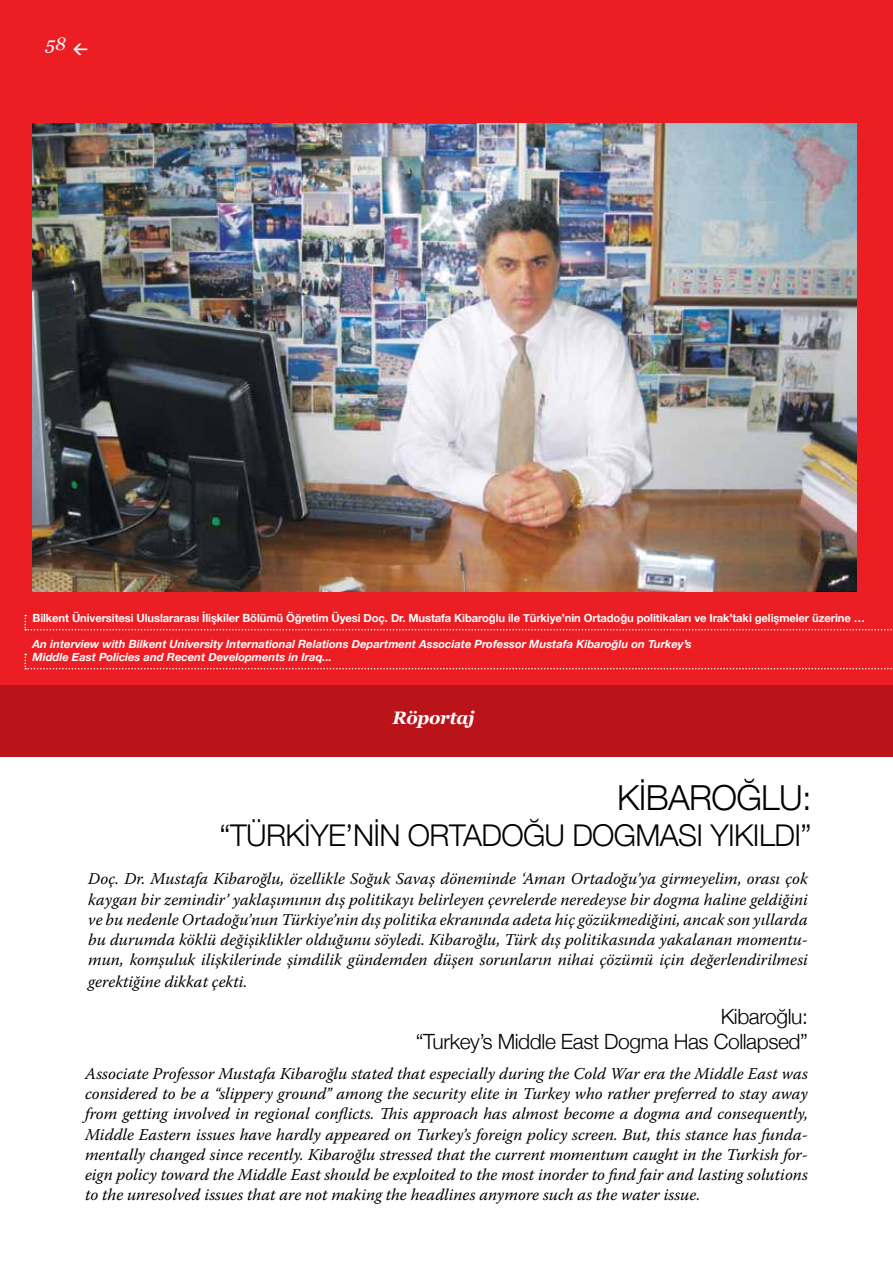
<style>
.page{position:relative;width:893px;height:1276px;background:#fff}
.page>*{position:absolute;margin:0;border:0;box-sizing:border-box;transform-origin:0 0}
.t1{font:300 34.5px "Helvetica Neue";letter-spacing:-.02em;color:#000}
.t2{font:300 30px "Helvetica Neue";letter-spacing:-.02em;color:#000}
.t3{font:300 21px/25.2px "Helvetica Neue";letter-spacing:-.02em;color:#000;text-align:right}
.t4{font:italic 700 18px "Georgia Pro";letter-spacing:-.02em;color:#fff}
.t5{font:italic 18px "Georgia Pro";color:#fff}
.t6{font:italic 16.5px/20.2px "Warnock Pro";color:#000;text-align:justify}
.t7{font:15px "DIN Bold";color:#fff}
.t8{font:italic 700 11.25px/13.5px "Helvetica Neue";color:#fff}
.t9{font:700 11.25px "Helvetica Neue";letter-spacing:-.01em;color:#fff}
</style>
<div class="page">
<div style="left:0;top:0;width:893px;height:687px;background:#ed1d24"></div>
<div style="left:0;top:685px;width:893px;height:72px;background:#ba141a"></div>
<img style="left:33px;top:124px;width:824px;height:467px">
<svg style="left:24px;top:654px;width:868px;height:15px"></svg>
<svg style="left:24px;top:615px;width:868px;height:15px"></svg>
<p class="t5" style="left:45px;top:34px;width:22px">58</p>
<p class="t7" style="left:88px;top:60px;width:17px;rotate:-180deg">&gt;</p>
<p class="t9" style="left:33px;top:611px;width:834px">Bilkent Üniversitesi Uluslararası İlişkiler Bölümü Öğretim Üyesi Doç. Dr. Mustafa Kibaroğlu ile Türkiye’nin Ortadoğu politikaları ve Irak’taki gelişmeler üzerine …</p>
<p class="t8" style="left:33px;top:637px;width:661px">An interview with Bilkent University International Relations Department Associate Professor Mustafa Kibaroğlu on Turkey’s<br>Middle East Policies and Recent Developments in Iraq...</p>
<p class="t4" style="left:392px;top:707px;width:84px">Röportaj</p>
<h1 class="t1" style="left:617px;top:777px;width:196px">KİBAROĞLU:</h1>
<h2 class="t2" style="left:219px;top:817px;width:594px">“TÜRKİYE’NİN ORTADOĞU DOGMASI YIKILDI”</h2>
<p class="t6" style="left:88px;top:868px;width:721px">Doç. Dr. Mustafa Kibaroğlu, özellikle Soğuk Savaş döneminde ‘Aman Ortadoğu’ya girmeyelim, orası çok kaygan bir zemindir’ yaklaşımının dış politikayı belirleyen çevrelerde neredeyse bir dogma haline geldiğini ve bu nedenle Ortadoğu’nun Türkiye’nin dış politika ekranında adeta hiç gözükmediğini, ancak son yıllarda bu durumda köklü değişiklikler olduğunu söyledi. Kibaroğlu, Türk dış politikasında yakalanan momentu&shy;mun, komşuluk ilişkilerinde şimdilik gündemden düşen sorunların nihai çözümü için değerlendirilmesi gerektiğine dikkat çekti.</p>
<p class="t3" style="left:416px;top:1003px;width:393px">Kibaroğlu:<br>“Turkey’s Middle East Dogma Has Collapsed”</p>
<p class="t6" style="left:85px;top:1063px;width:724px">Associate Professor Mustafa Kibaroğlu stated that especially during the Cold War era the Middle East was considered to be a “slippery ground” among the security elite in Turkey who rather preferred to stay away from getting involved in regional conflicts. This approach has almost become a dogma and consequently, Middle Eastern issues have hardly appeared on Turkey’s foreign policy screen. But, this stance has funda&shy;mentally changed since recently. Kibaroğlu stressed that the current momentum caught in the Turkish for&shy;eign policy toward the Middle East should be exploited to the most inorder to find fair and lasting solutions to the unresolved issues that are not making the headlines anymore such as the water issue.</p>
</div>
